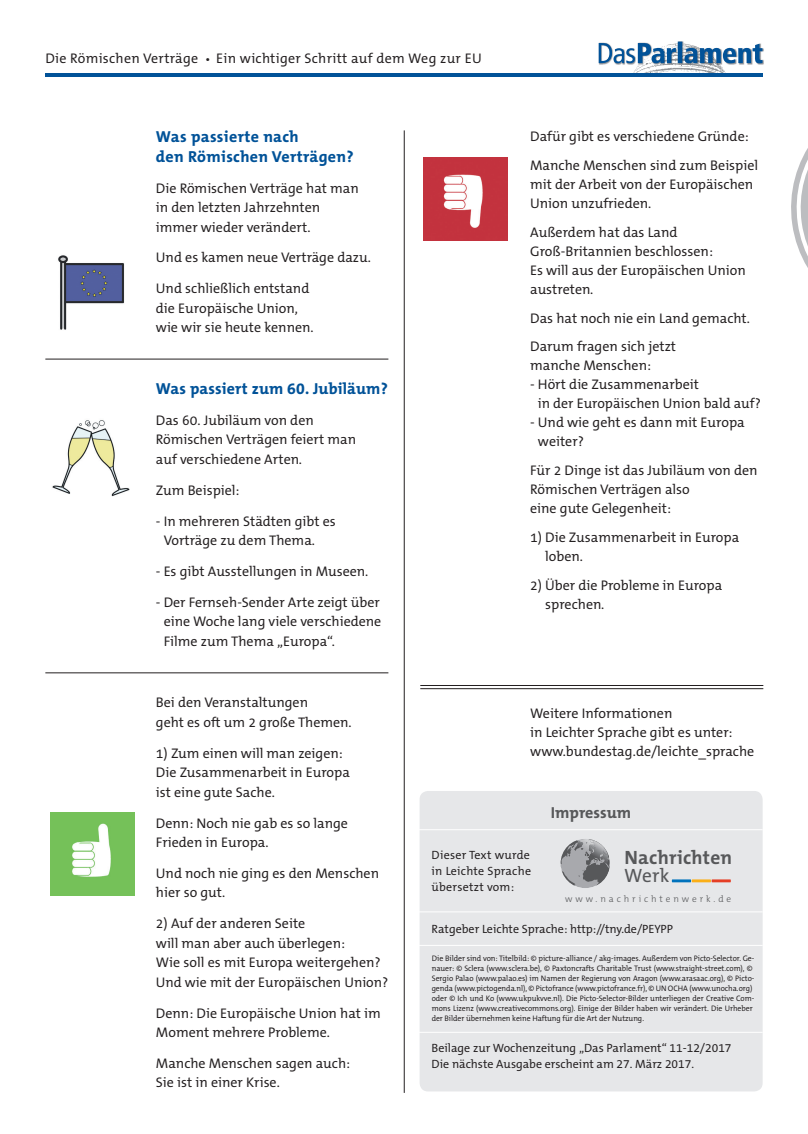
<style>
.page{position:relative;width:808px;height:1134px;background:#fff}
.page>*{position:absolute;margin:0;border:0;box-sizing:border-box;transform-origin:0 0}
.t1{font:700 19.3px "The Mix Os F";letter-spacing:.015em;color:#57585a}
.t2{font:19.3px "The Mix Os F";color:#57585a}
.t3{font:700 16px/19.5px "The Mix Office";letter-spacing:.02em;color:#015298}
.t4{font:700 16px "The Mix Office";color:#57585a}
.t5{font:14px/19.5px "The Mix Office";color:#231f20}
.t6{font:14px "The Mix Office";letter-spacing:.02em;color:#231f20}
.t7{font:12px/16px "The Mix Office";color:#231f20;text-align:justify}
.t8{font:300 9.3px "The Mix Os F";letter-spacing:.31em;color:#57585a}
.t9{font:8px/10px "The Mix Office";letter-spacing:-.005em;color:#231f20}
.s1{font-family:"DINOT";font-size:9px}
</style>
<div class="page">
<img style="left:598px;top:49px;width:166px;height:8px">
<svg style="left:599px;top:42px;width:163px;height:32px"></svg>
<hr style="left:45px;top:74px;width:718px;height:3px;background:#015298">
<hr style="left:404px;top:130px;width:1px;height:963px;background:#231f20">
<hr style="left:420px;top:685px;width:343px;height:1px;background:#231f20">
<hr style="left:420px;top:688px;width:343px;height:1px;background:#231f20">
<div style="left:420px;top:791px;width:343px;height:300px;background:#e6e7e9;border-radius:9px"></div>
<svg style="left:561px;top:839px;width:49px;height:47px"></svg>
<hr style="left:672px;top:879px;width:19px;height:3px;background:#0072bc">
<hr style="left:692px;top:879px;width:19px;height:3px;background:#faaf18">
<hr style="left:712px;top:879px;width:19px;height:3px;background:#e53e25">
<hr style="left:417px;top:911px;width:346px;height:1px;background:#fff">
<hr style="left:417px;top:945px;width:346px;height:1px;background:#fff">
<hr style="left:416px;top:1032px;width:347px;height:1px;background:#fff">
<hr style="left:416px;top:829px;width:347px;height:1px;background:#fff">
<img style="left:58px;top:255px;width:66px;height:75px">
<img style="left:51px;top:813px;width:84px;height:83px">
<img style="left:52px;top:420px;width:78px;height:77px">
<img style="left:424px;top:158px;width:83px;height:83px">
<hr style="left:45px;top:673px;width:343px;height:1px;background:#231f20">
<hr style="left:45px;top:359px;width:343px;height:1px;background:#231f20">
<svg style="left:791px;top:148px;width:17px;height:120px"></svg>
<p class="t6" style="left:45px;top:49px;width:438px">Die Römischen Verträge <span class="s1">•</span> Ein wichtiger Schritt auf dem Weg zur EU</p>
<p class="t3" style="left:156px;top:127px;width:199px">Was passierte nach<br>den Römischen Verträgen?</p>
<p class="t5" style="left:156px;top:178px;width:204px">Die Römischen Verträge hat man in den letzten Jahrzehnten immer wieder verändert.</p>
<p class="t5" style="left:156px;top:248px;width:216px">Und es kamen neue Verträge dazu.</p>
<p class="t5" style="left:156px;top:279px;width:159px">Und schließlich entstand die Europäische Union, wie wir sie heute kennen.</p>
<p class="t3" style="left:156px;top:379px;width:233px">Was passiert zum 60. Jubiläum?</p>
<p class="t5" style="left:156px;top:410px;width:202px">Das 60. Jubiläum von den<br>Römischen Verträgen feiert man auf verschiedene Arten.</p>
<p class="t5" style="left:156px;top:480px;width:85px">Zum Beispiel:</p>
<p class="t5" style="left:164px;top:511px;width:174px;text-indent:-8px">- In mehreren Städten gibt es<br>Vorträge zu dem Thema.</p>
<p class="t5" style="left:156px;top:561px;width:214px">- Es gibt Ausstellungen in Museen.</p>
<p class="t5" style="left:164px;top:592px;width:219px;text-align:justify;text-indent:-8px">- Der Fernseh-Sender Arte zeigt über eine Woche lang viele verschiedene Filme zum Thema „Europa“.</p>
<p class="t5" style="left:530px;top:122px;width:230px;line-height:28.9px">Dafür gibt es verschiedene Gründe:<br>Manche Menschen sind zum Beispiel</p>
<p class="t5" style="left:530px;top:175px;width:225px;line-height:19px">mit der Arbeit von der Europäischen<br>Union unzufrieden.</p>
<p class="t5" style="left:530px;top:222px;width:217px;line-height:19px">Außerdem hat das Land<br>Groß-Britannien beschlossen:<br>Es will aus der Europäischen Union austreten.</p>
<p class="t5" style="left:530px;top:303px;width:221px;line-height:28.9px">Das hat noch nie ein Land gemacht.<br>Darum fragen sich jetzt</p>
<p class="t5" style="left:530px;top:356px;width:122px">manche Menschen:</p>
<p class="t5" style="left:538px;top:375px;width:225px;line-height:19px;text-indent:-8px">- Hört die Zusammenarbeit<br>in der Europäischen Union bald auf?</p>
<p class="t5" style="left:538px;top:413px;width:208px;line-height:19px;text-indent:-8px">- Und wie geht es dann mit Europa weiter?</p>
<p class="t5" style="left:530px;top:461px;width:229px;line-height:19px">Für 2 Dinge ist das Jubiläum von den<br>Römischen Verträgen also<br>eine gute Gelegenheit:</p>
<p class="t5" style="left:545px;top:528px;width:196px;line-height:19px;text-indent:-15px">1) Die Zusammenarbeit in Europa loben.</p>
<p class="t5" style="left:545px;top:576px;width:179px;line-height:19px;text-indent:-15px">2) Über die Probleme in Europa sprechen.</p>
<p class="t5" style="left:156px;top:693px;width:197px">Bei den Veranstaltungen<br>geht es oft um 2 große Themen.</p>
<p class="t5" style="left:156px;top:743px;width:196px">1) Zum einen will man zeigen:<br>Die Zusammenarbeit in Europa ist eine gute Sache.</p>
<p class="t5" style="left:156px;top:813px;width:194px">Denn: Noch nie gab es so lange<br>Frieden in Europa.</p>
<p class="t5" style="left:156px;top:863px;width:225px">Und noch nie ging es den Menschen hier so gut.</p>
<p class="t5" style="left:156px;top:914px;width:234px">2) Auf der anderen Seite<br>will man aber auch überlegen:<br>Wie soll es mit Europa weitergehen?<br>Und wie mit der Europäischen Union?</p>
<p class="t5" style="left:156px;top:1003px;width:226px">Denn: Die Europäische Union hat im<br>Moment mehrere Probleme.</p>
<p class="t5" style="left:156px;top:1053px;width:196px">Manche Menschen sagen auch:<br>Sie ist in einer Krise.</p>
<p class="t5" style="left:530px;top:704px;width:226px;line-height:19px">Weitere Informationen<br>in Leichter Sprache gibt es unter: www.bundestag.de/leichte_sprache</p>
<p class="t7" style="left:432px;top:847px;width:101px">Dieser Text wurde in Leichte Sprache übersetzt vom:</p>
<p class="t4" style="left:551px;top:803px;width:82px">Impressum</p>
<h1 class="t1" style="left:624px;top:845px;width:109px">Nachrichten</h1>
<h1 class="t2" style="left:624px;top:863px;width:47px">Werk</h1>
<p class="t8" style="left:565px;top:893px;width:168px">www.nachrichtenwerk.de</p>
<p class="t7" style="left:432px;top:921px;width:243px">Ratgeber Leichte Sprache: http://tny.de/PEYPP</p>
<p class="t9" style="left:432px;top:954px;width:324px">Die Bilder sind von: Titelbild: © picture-alliance / akg-images. Außerdem von Picto-Selector. Ge&shy;nauer: © Sclera (www.sclera.be), © Paxtoncrafts Charitable Trust (www.straight-street.com), © Sergio Palao (www.palao.es) im Namen der Regierung von Aragon (www.arasaac.org), © Picto&shy;genda (www.pictogenda.nl), © Pictofrance (www.pictofrance.fr), © UN OCHA (www.unocha.org) oder © Ich und Ko (www.ukpukvve.nl). Die Picto-Selector-Bilder unterliegen der Creative Com&shy;mons Lizenz (www.creativecommons.org). Einige der Bilder haben wir verändert. Die Urheber der Bilder übernehmen keine Haftung für die Art der Nutzung.</p>
<p class="t7" style="left:432px;top:1039px;width:301px;line-height:16.5px">Beilage zur Wochenzeitung „Das Parlament“ 11-12/2017<br>Die nächste Ausgabe erscheint am 27. März 2017.</p>
</div>
